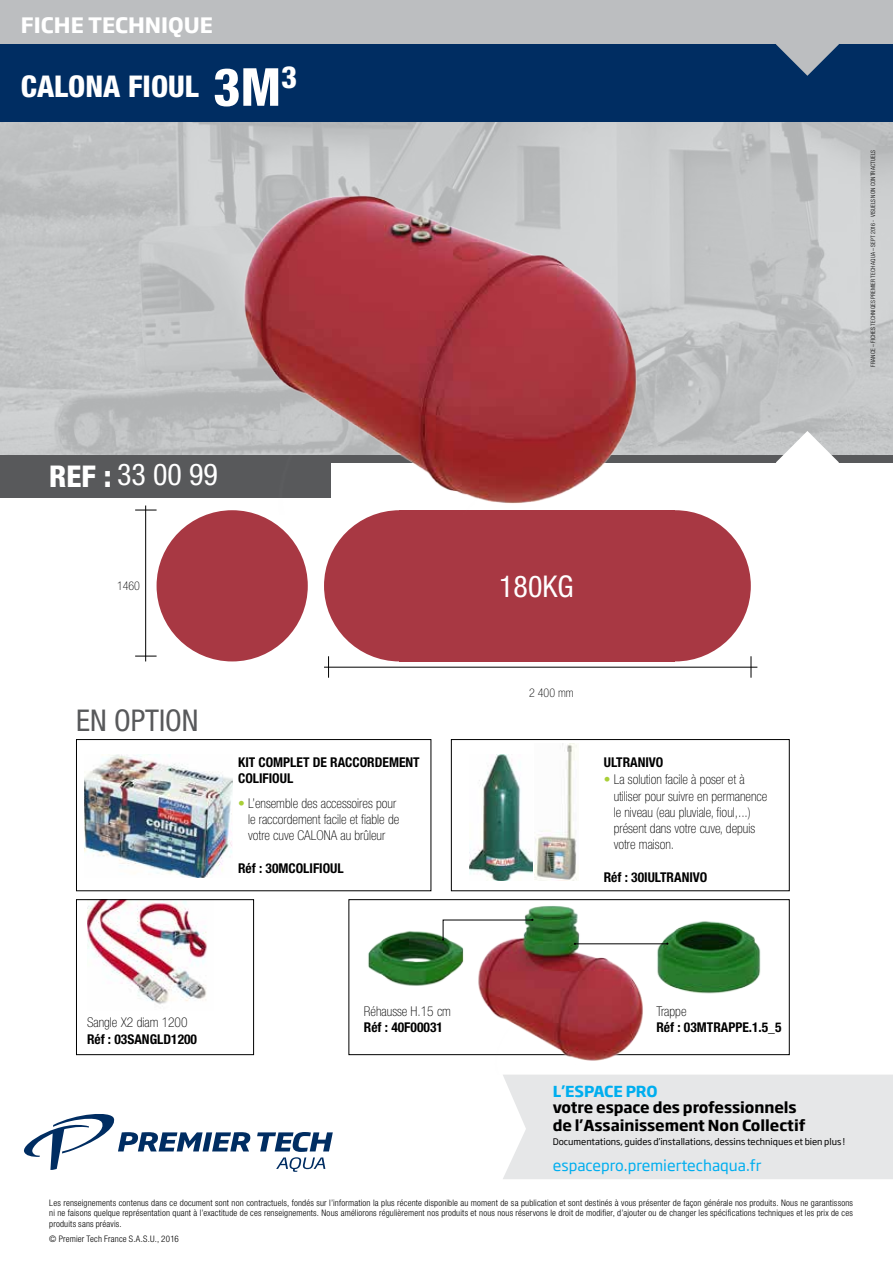
<style>
.page{position:relative;width:893px;height:1263px;background:#fff}
.page>*{position:absolute;margin:0;border:0;box-sizing:border-box;transform-origin:0 0}
.t1{font:800 condensed 52.5px "Helvetica Neue LT Std";color:#fff}
.t2{font:800 condensed 30px "Helvetica Neue LT Std";color:#fff}
.t3{font:condensed 30px "Helvetica Neue LT Std";color:#fff}
.t4{font:condensed 30px "Helvetica Neue LT Std";color:#58595b}
.t5{font:700 21px "Soho Gothic Pro";color:#fff}
.t6{font:700 15px/18px "Soho Gothic Pro";letter-spacing:-.005em;color:#000}
.t7{font:15px "Soho Gothic Pro";color:#00aeef}
.t8{font:700 15px "Soho Gothic Pro";letter-spacing:-.005em;color:#00aeef}
.t9{font:100 condensed 13.5px/16.2px "Helvetica Neue LT Std";color:#000}
.t10{font:700 condensed 13.5px "Helvetica Neue LT Std";color:#000}
.t11{font:100 condensed 12px "Helvetica Neue LT Std";color:#000}
.t12{font:300 condensed 9px/10.5px "Helvetica Neue LT Std";letter-spacing:.015em;color:#000;text-align:justify}
.t13{font:9px "Soho Gothic Pro";letter-spacing:-.005em;color:#000}
.t14{font:300 condensed 6px "Helvetica Neue LT Std";letter-spacing:.02em;color:#000}
.s1{font-weight:800}
.s2{color:#a9cf38}
</style>
<div class="page">
<svg style="left:0;top:122px;width:893px;height:333px;background:#c2c4c5"></svg>
<div style="left:503px;top:1075px;width:390px;height:104px;background:#e6e7e8"></div>
<div style="left:0;top:0;width:893px;height:45px;background:#bcbec0"></div>
<div style="left:0;top:44px;width:893px;height:78px;background:#002d62"></div>
<svg style="left:257px;top:1132px;width:76px;height:40px"></svg>
<svg style="left:24px;top:1114px;width:226px;height:56px"></svg>
<svg style="left:776px;top:44px;width:63px;height:32px"></svg>
<div style="left:0;top:455px;width:893px;height:7px;background:#58595b"></div>
<svg style="left:776px;top:431px;width:63px;height:32px"></svg>
<div style="left:0;top:455px;width:330px;height:42px;background:#58595b"></div>
<div style="left:400px;top:510px;width:275px;height:151px;background:#a83843"></div>
<div style="left:157px;top:510px;width:151px;height:151px;background:#a83843;border-radius:50%"></div>
<div style="left:324px;top:510px;width:151px;height:151px;background:#a83843;border-radius:50%"></div>
<div style="left:600px;top:510px;width:151px;height:151px;background:#a83843;border-radius:50%"></div>
<hr style="left:145px;top:505px;width:1px;height:156px;background:#000">
<hr style="left:324px;top:667px;width:433px;height:1px;background:#000">
<svg style="left:135px;top:510px;width:22px;height:1px"></svg>
<svg style="left:328px;top:656px;width:1px;height:22px"></svg>
<svg style="left:135px;top:656px;width:22px;height:1px"></svg>
<svg style="left:751px;top:656px;width:1px;height:22px"></svg>
<img style="left:213px;top:175px;width:436px;height:339px">
<img style="left:87px;top:901px;width:120px;height:103px">
<div style="left:76px;top:739px;width:355px;height:152px;border:1px solid #000"></div>
<div style="left:451px;top:739px;width:338px;height:152px;border:1px solid #000"></div>
<img style="left:469px;top:754px;width:63px;height:113px">
<img style="left:534px;top:744px;width:43px;height:123px">
<img style="left:85px;top:754px;width:147px;height:123px">
<div style="left:76px;top:899px;width:178px;height:156px;border:1px solid #000"></div>
<img style="left:685px;top:921px;width:76px;height:73px">
<img style="left:368px;top:931px;width:54px;height:55px">
<img style="left:422px;top:867px;width:263px;height:194px">
<svg style="left:442px;top:919px;width:91px;height:22px"></svg>
<hr style="left:575px;top:943px;width:92px;height:1px;background:#000">
<h3 class="t5" style="left:21px;top:8px;width:194px">FICHE TECHNIQUE</h3>
<h2 class="t2" style="left:21px;top:68px;width:17px">CALO</h2>
<h2 class="t2" style="left:85px;top:68px;width:113px">NA FIOUL</h2>
<h1 class="t1" style="left:213px;top:55px;width:86px">3m<sup>3</sup></h1>
<h2 class="t2" style="left:49px;top:458px;width:16px">REF</h2>
<h2 class="t3" style="left:104px;top:457px;width:116px"><span class="s1">:</span> 33 00 99</h2>
<h3 class="t11" style="left:117px;top:579px;width:25px">1460</h3>
<h2 class="t3" style="left:499px;top:569px;width:76px">180KG</h2>
<h2 class="t4" style="left:76px;top:703px;width:105px">EN OPTION</h2>
<h3 class="t11" style="left:529px;top:686px;width:46px">2 400 mm</h3>
<h3 class="t10" style="left:238px;top:754px;width:183px">KIT COMPLET DE RACCORDEMENT</h3>
<h3 class="t10" style="left:604px;top:754px;width:61px">ULTRANIVO</h3>
<h3 class="t10" style="left:238px;top:770px;width:57px">COLIFIOUL</h3>
<h3 class="t9" style="left:614px;top:771px;width:155px;text-indent:-10px"><span class="s2">•</span> La solution facile à poser et à utiliser pour suivre en permanence le niveau (eau pluviale, fioul,...) présent dans votre cuve, depuis votre maison.</h3>
<h3 class="t10" style="left:604px;top:869px;width:105px">RÉF : 30IULTRANIVO</h3>
<h3 class="t9" style="left:248px;top:795px;width:153px;text-indent:-10px"><span class="s2">•</span> L’ensemble des accessoires pour le raccordement facile et fiable de votre cuve CALONA au brûleur</h3>
<h3 class="t10" style="left:238px;top:860px;width:100px">RÉF : 30MCOLI FIOUL</h3>
<p class="t14" style="left:869px;top:367px;width:219px;rotate:-90deg">France – FICHES TEC HNIQES PRE MIER TEC H AQUA – SEPT 2016 - vISUELS NON CONTRAC TUELS</p>
<h3 class="t9" style="left:87px;top:1014px;width:102px">Sangle X2 diam 1200</h3>
<h3 class="t10" style="left:87px;top:1031px;width:112px">RÉF : 03SANGLD 1200</h3>
<h3 class="t9" style="left:364px;top:1003px;width:89px">Réhausse H.15 cm</h3>
<h3 class="t10" style="left:364px;top:1019px;width:81px">RÉF : 40F00031</h3>
<h3 class="t9" style="left:656px;top:1003px;width:32px">Trappe</h3>
<h3 class="t10" style="left:656px;top:1019px;width:127px">RÉF : 03MTRAPPE.1.5_5</h3>
<h3 class="t8" style="left:553px;top:1079px;width:106px">L’ESPACE PRO</h3>
<h3 class="t6" style="left:553px;top:1097px;width:254px">votre espace des professionnels de l’Assainissement Non Collectif</h3>
<p class="t13" style="left:553px;top:1135px;width:294px">Documentations, guides d’installations, dessins techniques et bien plus !</p>
<h3 class="t7" style="left:553px;top:1153px;width:210px">espacepro.premiertechaqua.fr</h3>
<p class="t12" style="left:49px;top:1197px;width:805px">Les renseignements contenus dans ce document sont non contractuels, fondés sur l’information la plus récente disponible au moment de sa publication et sont destinés à vous présenter de façon générale nos produits. Nous ne garantissons ni ne faisons quelque représentation quant à l’exactitude de ces renseignements. Nous améliorons régulièrement nos produits et nous nous réservons le droit de modifier, d’ajouter ou de changer les spécifications techniques et les prix de ces produits sans préavis.</p>
<p class="t12" style="left:49px;top:1233px;width:131px">© Premier Tech France S.A.S.U., 2016</p>
</div>
